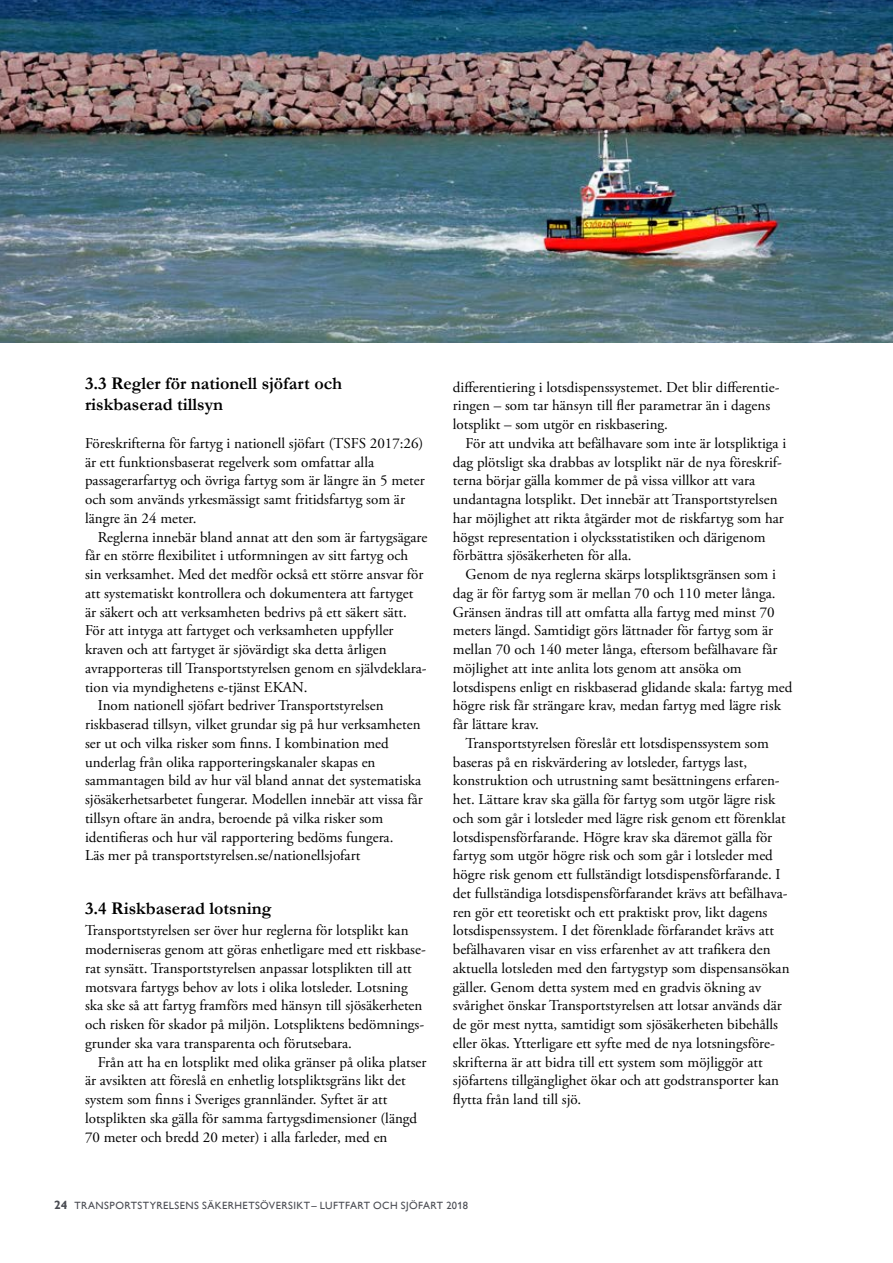
<style>
.page{position:relative;width:893px;height:1263px;background:#fff}
.page>*{position:absolute;margin:0;border:0;box-sizing:border-box;transform-origin:0 0}
.t1{font:700 18px/21.6px "Garamond";color:#000}
.t2{font:15px/18.8px "Adobe Garamond Pro";color:#000}
.t3{font:10.5px "Gill Alt One";letter-spacing:.04em;color:#494b52}
.s1{font-weight:700;font-size:12px}
</style>
<div class="page">
<img style="left:0;top:0;width:893px;height:342px">
<p class="t1" style="left:85px;top:372px;width:259px">3.3 Regler för nationell sjöfart och riskbaserad tillsyn</p>
<p class="t2" style="left:85px;top:434px;width:341px">Föreskrifterna för fartyg i nationell sjöfart (TSFS 2017:26) är ett funktionsbaserat regelverk som omfattar alla passagerarfartyg och övriga fartyg som är längre än 5 meter och som används yrkesmässigt samt fritidsfartyg som är längre än 24 meter.</p>
<p class="t2" style="left:98px;top:528px;width:331px">Reglerna innebär bland annat att den som är fartygsägare</p>
<p class="t2" style="left:85px;top:547px;width:325px">får en större flexibilitet i utformningen av sitt fartyg och</p>
<p class="t2" style="left:85px;top:565px;width:340px">sin verksamhet. Med det medför också ett större ansvar för</p>
<p class="t2" style="left:85px;top:584px;width:330px">att systematiskt kontrollera och dokumentera att fartyget</p>
<p class="t2" style="left:85px;top:603px;width:323px">är säkert och att verksamheten bedrivs på ett säkert sätt.</p>
<p class="t2" style="left:85px;top:622px;width:310px">För att intyga att fartyget och verksamheten uppfyller</p>
<p class="t2" style="left:85px;top:640px;width:303px">kraven och att fartyget är sjövärdigt ska detta årligen</p>
<p class="t2" style="left:85px;top:659px;width:343px">avrapporteras till Transportstyrelsen genom en självdeklara-</p>
<p class="t2" style="left:85px;top:678px;width:224px">tion via myndighetens e-tjänst EKAN.</p>
<p class="t2" style="left:98px;top:697px;width:287px">Inom nationell sjöfart bedriver Transportstyrelsen</p>
<p class="t2" style="left:85px;top:715px;width:337px">riskbaserad tillsyn, vilket grundar sig på hur verksamheten</p>
<p class="t2" style="left:85px;top:734px;width:305px">ser ut och vilka risker som finns. I kombination med</p>
<p class="t2" style="left:85px;top:753px;width:292px">underlag från olika rapporteringskanaler skapas en</p>
<p class="t2" style="left:85px;top:772px;width:338px">sammantagen bild av hur väl bland annat det systematiska</p>
<p class="t2" style="left:85px;top:790px;width:339px">sjösäkerhetsarbetet fungerar. Modellen innebär att vissa får</p>
<p class="t2" style="left:85px;top:809px;width:300px">tillsyn oftare än andra, beroende på vilka risker som</p>
<p class="t2" style="left:85px;top:828px;width:310px">identifieras och hur väl rapportering bedöms fungera.</p>
<p class="t2" style="left:85px;top:847px;width:277px">Läs mer på transportstyrelsen.se/nationellsjofart</p>
<p class="t1" style="left:85px;top:897px;width:188px">3.4 Riskbaserad lotsning</p>
<p class="t2" style="left:85px;top:922px;width:342px">Transportstyrelsen ser över hur reglerna för lotsplikt kan moderniseras genom att göras enhetligare med ett riskbase&shy;rat synsätt. Transportstyrelsen anpassar lotsplikten till att motsvara fartygs behov av lots i olika lotsleder. Lotsning ska ske så att fartyg framförs med hänsyn till sjösäkerheten och risken för skador på miljön. Lotspliktens bedömnings&shy;grunder ska vara transparenta och förutsebara.</p>
<p class="t2" style="left:85px;top:1053px;width:343px;text-indent:13px">Från att ha en lotsplikt med olika gränser på olika platser är avsikten att föreslå en enhetlig lotspliktsgräns likt det system som finns i Sveriges grannländer. Syftet är att lotsplikten ska gälla för samma fartygsdimensioner (längd 70 meter och bredd 20 meter) i alla farleder, med en</p>
<p class="t2" style="left:453px;top:378px;width:328px">differentiering i lotsdispenssystemet. Det blir differentie&shy;ringen – som tar hänsyn till fler parametrar än i dagens lotsplikt – som utgör en riskbasering.</p>
<p class="t2" style="left:453px;top:434px;width:335px;text-indent:13px">För att undvika att befälhavare som inte är lotspliktiga i dag plötsligt ska drabbas av lotsplikt när de nya föreskrif&shy;terna börjar gälla kommer de på vissa villkor att vara undantagna lotsplikt. Det innebär att Transportstyrelsen har möjlighet att rikta åtgärder mot de riskfartyg som har högst representation i olycksstatistiken och därigenom förbättra sjösäkerheten för alla.</p>
<p class="t2" style="left:466px;top:565px;width:312px">Genom de nya reglerna skärps lotspliktsgränsen som i</p>
<p class="t2" style="left:453px;top:584px;width:324px">dag är för fartyg som är mellan 70 och 110 meter långa.</p>
<p class="t2" style="left:453px;top:603px;width:323px">Gränsen ändras till att omfatta alla fartyg med minst 70</p>
<p class="t2" style="left:453px;top:622px;width:322px">meters längd. Samtidigt görs lättnader för fartyg som är</p>
<p class="t2" style="left:453px;top:640px;width:326px">mellan 70 och 140 meter långa, eftersom befälhavare får</p>
<p class="t2" style="left:453px;top:659px;width:290px">möjlighet att inte anlita lots genom att ansöka om</p>
<p class="t2" style="left:453px;top:678px;width:341px">lotsdispens enligt en riskbaserad glidande skala: fartyg med</p>
<p class="t2" style="left:453px;top:697px;width:329px">högre risk får strängare krav, medan fartyg med lägre risk</p>
<p class="t2" style="left:453px;top:715px;width:88px">får lättare krav.</p>
<p class="t2" style="left:466px;top:734px;width:305px">Transportstyrelsen föreslår ett lotsdispenssystem som</p>
<p class="t2" style="left:453px;top:753px;width:296px">baseras på en riskvärdering av lotsleder, fartygs last,</p>
<p class="t2" style="left:453px;top:772px;width:328px">konstruktion och utrustning samt besättningens erfaren-</p>
<p class="t2" style="left:453px;top:790px;width:324px">het. Lättare krav ska gälla för fartyg som utgör lägre risk</p>
<p class="t2" style="left:453px;top:809px;width:334px">och som går i lotsleder med lägre risk genom ett förenklat</p>
<p class="t2" style="left:453px;top:828px;width:321px">lotsdispensförfarande. Högre krav ska däremot gälla för</p>
<p class="t2" style="left:453px;top:847px;width:322px">fartyg som utgör högre risk och som går i lotsleder med</p>
<p class="t2" style="left:453px;top:865px;width:329px">högre risk genom ett fullständigt lotsdispensförfarande. I</p>
<p class="t2" style="left:453px;top:884px;width:336px">det fullständiga lotsdispensförfarandet krävs att befälhava-</p>
<p class="t2" style="left:453px;top:903px;width:316px">ren gör ett teoretiskt och ett praktiskt prov, likt dagens</p>
<p class="t2" style="left:453px;top:922px;width:323px">lotsdispenssystem. I det förenklade förfarandet krävs att</p>
<p class="t2" style="left:453px;top:940px;width:319px">befälhavaren visar en viss erfarenhet av att trafikera den</p>
<p class="t2" style="left:453px;top:959px;width:338px">aktuella lotsleden med den fartygstyp som dispensansökan</p>
<p class="t2" style="left:453px;top:978px;width:310px">gäller. Genom detta system med en gradvis ökning av</p>
<p class="t2" style="left:453px;top:997px;width:330px">svårighet önskar Transportstyrelsen att lotsar används där</p>
<p class="t2" style="left:453px;top:1015px;width:327px">de gör mest nytta, samtidigt som sjösäkerheten bibehålls</p>
<p class="t2" style="left:453px;top:1034px;width:323px">eller ökas. Ytterligare ett syfte med de nya lotsningsföre-</p>
<p class="t2" style="left:453px;top:1053px;width:311px">skrifterna är att bidra till ett system som möjliggör att</p>
<p class="t2" style="left:453px;top:1072px;width:328px">sjöfartens tillgänglighet ökar och att godstransporter kan</p>
<p class="t2" style="left:453px;top:1090px;width:130px">flytta från land till sjö.</p>
<p class="t3" style="left:54px;top:1199px;width:416px"><span class="s1">24</span> TRANSPORTSTYRELSENS SÄKERHETSÖVERSIKT– LUFTFART OCH SJÖFART 2018</p>
</div>
